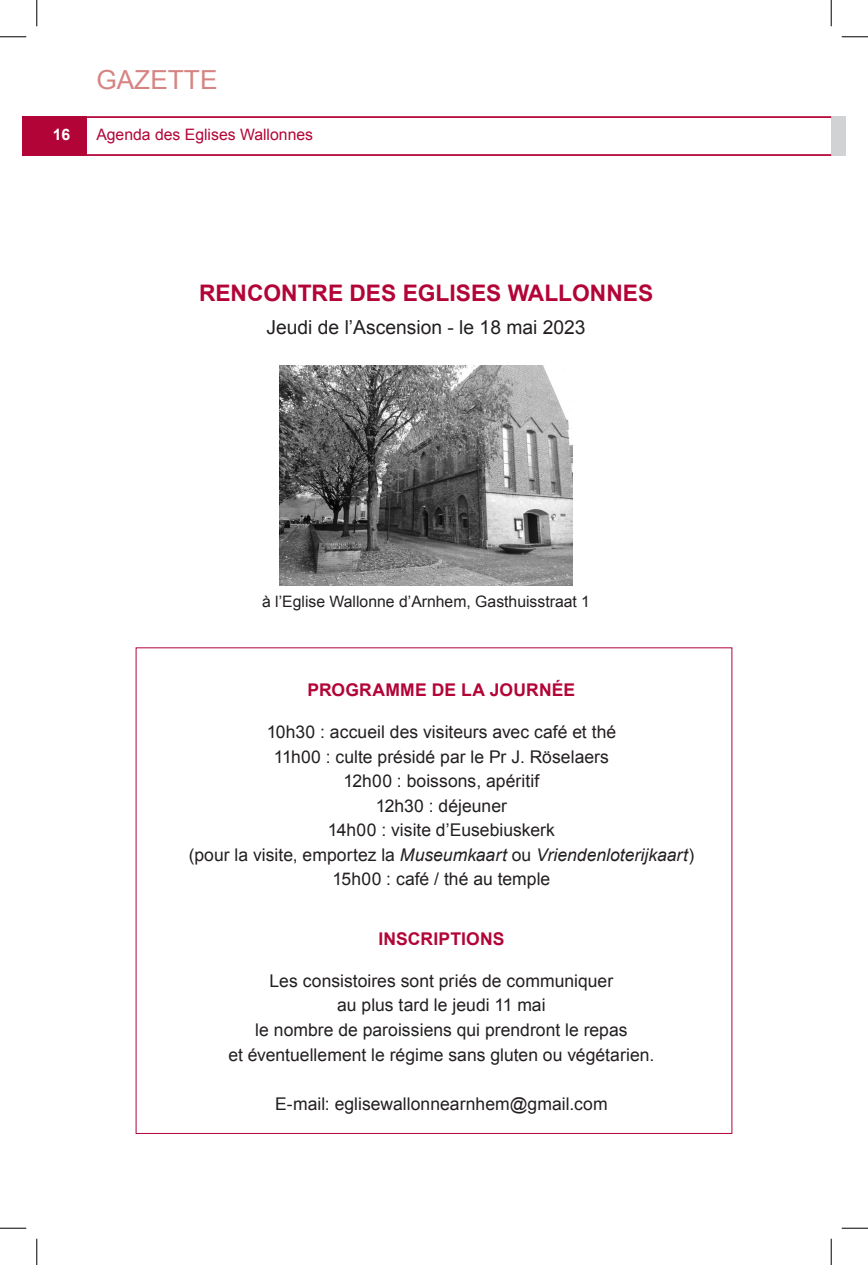
<style>
.page{position:relative;width:868px;height:1265px;background:#fff}
.page>*{position:absolute;margin:0;border:0;box-sizing:border-box;transform-origin:0 0}
.HAUT_DE_PAGE_Titre{font:26.25px "Arial";color:#d58482}
.HAUT_DE_PAGE_Numéro{font:700 22.75px "Arial";color:#b30437}
.HAUT_DE_PAGE_Numéro-2{font:19.25px "Arial";color:#231f20}
.GAZETTE_infos__texte{font:17.5px "Arial";color:#231f20}
.GAZETTE_infos__texte-2{font:italic 17.5px "Arial";color:#231f20}
.GAZETTE_infos__texte-3{font:700 17.5px "Arial";letter-spacing:.01em;color:#b30437}
.HAUT_DE_PAGE_Numéro-3{font:15.75px "Arial";color:#231f20}
.HAUT_DE_PAGE_Sous-ti{font:15.75px "Arial";color:#b30437}
.HAUT_DE_PAGE_Numéro-4{font:700 15.75px "Arial";color:#fff}
.s1{font-style:normal}
</style>
<div class="page">
<div style="left:830px;top:116px;width:15px;height:40px;background:#d1d2d4"></div>
<div style="left:22px;top:116px;width:64px;height:40px;background:#b30437"></div>
<hr style="left:22px;top:116px;width:808px;height:2px;background:#b30437">
<hr style="left:22px;top:154px;width:808px;height:2px;background:#b30437">
<img style="left:279px;top:366px;width:293px;height:219px">
<svg style="left:0;top:36px;width:26px;height:1px"></svg>
<svg style="left:841px;top:36px;width:26px;height:1px"></svg>
<svg style="left:0;top:1227px;width:26px;height:1px"></svg>
<svg style="left:841px;top:1227px;width:26px;height:1px"></svg>
<svg style="left:36px;top:0;width:1px;height:26px"></svg>
<svg style="left:36px;top:1238px;width:1px;height:26px"></svg>
<svg style="left:830px;top:0;width:1px;height:26px"></svg>
<svg style="left:830px;top:1238px;width:1px;height:26px"></svg>
<p class="HAUT_DE_PAGE_Titre" style="left:96px;top:63px;width:123px">GAZETTE</p>
<p class="HAUT_DE_PAGE_Numéro-4" style="left:53px;top:124px;width:19px">16</p>
<p class="HAUT_DE_PAGE_Sous-ti" style="left:96px;top:124px;width:218px">Agenda des Eglises Wallonnes</p>
<p class="HAUT_DE_PAGE_Numéro" style="left:199px;top:278px;width:455px">RENCONTRE DES EGLISES WALLONNES</p>
<p class="HAUT_DE_PAGE_Numéro-2" style="left:266px;top:315px;width:320px">Jeudi de l’Ascension - le 18 mai 2023</p>
<p class="HAUT_DE_PAGE_Numéro-3" style="left:262px;top:591px;width:329px">à l’Eglise Wallonne d’Arnhem, Gasthuisstraat 1</p>
<p class="GAZETTE_infos__texte-3" style="left:307px;top:678px;width:269px">PROGRAMME DE LA JOURNÉE</p>
<p class="GAZETTE_infos__texte" style="left:266px;top:720px;width:351px">10h30 : accueil des visiteurs avec café et thé</p>
<p class="GAZETTE_infos__texte" style="left:274px;top:745px;width:336px">11h00 : culte présidé par le Pr J. Röselaers</p>
<p class="GAZETTE_infos__texte" style="left:343px;top:769px;width:197px">12h00 : boissons, apéritif</p>
<p class="GAZETTE_infos__texte" style="left:376px;top:794px;width:132px">12h30 : déjeuner</p>
<p class="GAZETTE_infos__texte" style="left:328px;top:818px;width:228px">14h00 : visite d’Eusebiuskerk</p>
<p class="GAZETTE_infos__texte-2" style="left:189px;top:843px;width:507px"><span class="s1">(pour la visite, emportez la</span> Museumkaart <span class="s1">ou</span> Vriendenloterijkaart<span class="s1">)</span></p>
<p class="GAZETTE_infos__texte" style="left:332px;top:867px;width:219px">15h00 : café / thé au temple</p>
<p class="GAZETTE_infos__texte-3" style="left:378px;top:927px;width:128px">INSCRIPTIONS</p>
<p class="GAZETTE_infos__texte" style="left:269px;top:969px;width:345px">Les consistoires sont priés de communiquer</p>
<p class="GAZETTE_infos__texte" style="left:337px;top:993px;width:210px">au plus tard le jeudi 11 mai</p>
<p class="GAZETTE_infos__texte" style="left:255px;top:1018px;width:373px">le nombre de paroissiens qui prendront le repas</p>
<p class="GAZETTE_infos__texte" style="left:228px;top:1042px;width:427px">et éventuellement le régime sans gluten ou végétarien.</p>
<p class="GAZETTE_infos__texte" style="left:275px;top:1091px;width:334px">E-mail: eglisewallonnearnhem@gmail.com</p>
</div>
